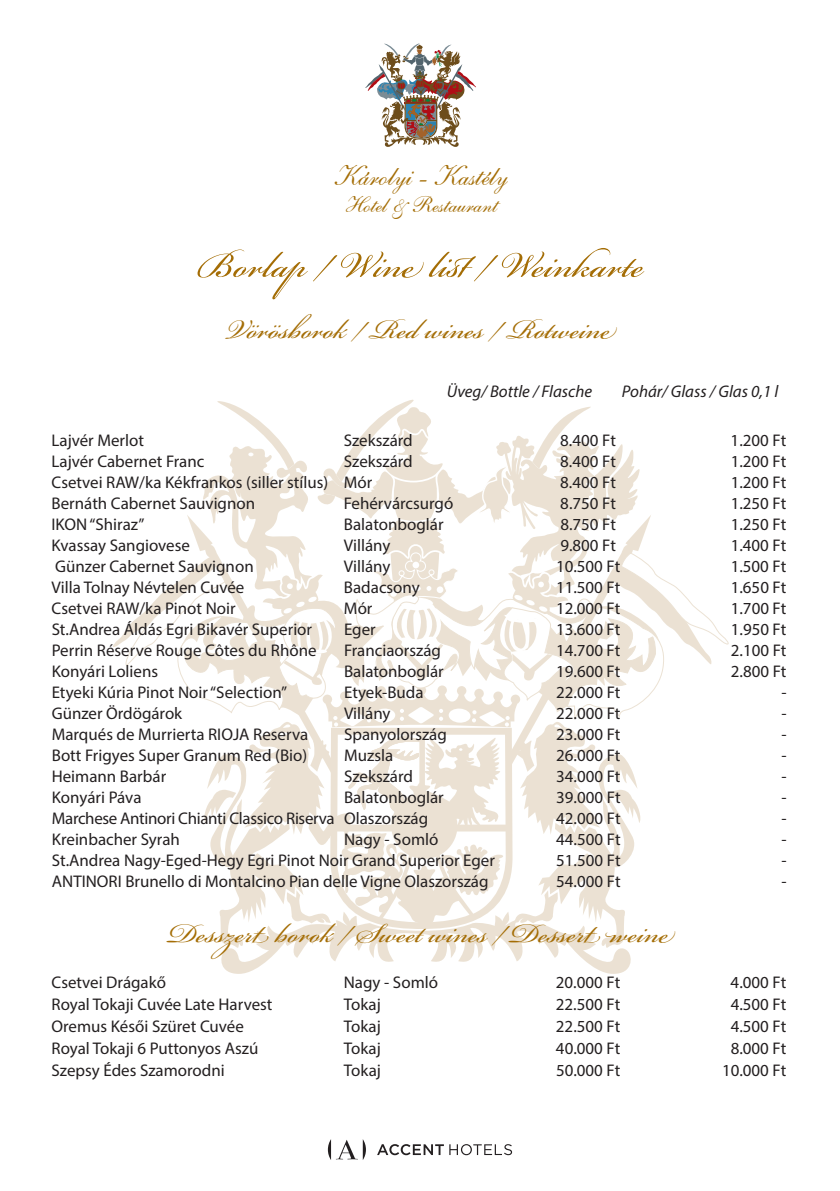
<style>
.page{position:relative;width:840px;height:1191px;background:#fff}
.page>*{position:absolute;margin:0;border:0;box-sizing:border-box;transform-origin:0 0}
.t1{font:56.4px "Bickham Script Pro";color:#a46d05}
.t2{font:42.2px "Bickham Script Pro";letter-spacing:.005em;color:#a46d05}
.t3{font:28px "Shelley Andante BT";color:#a46d05}
.t4{font:22.4px "Shelley Andante BT";color:#a46d05}
.t5{font:17px "Myriad Pro";color:#231f20}
.t6{font:17px "Myriad Pro";letter-spacing:-.02em;color:#231f20}
.t7{font:italic 17px "Myriad Pro";color:#231f20}
</style>
<div class="page">
<svg style="left:328px;top:1139px;width:38px;height:21px"></svg>
<svg style="left:377px;top:1144px;width:66px;height:11px"></svg>
<svg style="left:449px;top:1144px;width:63px;height:11px"></svg>
<svg style="left:365px;top:43px;width:111px;height:104px"></svg>
<svg style="left:123px;top:399px;width:606px;height:575px"></svg>
<h3 class="t3" style="left:333px;top:159px;width:175px">Károlyi - Kastély</h3>
<h3 class="t4" style="left:344px;top:191px;width:154px">Hotel &amp; Restaurant</h3>
<h1 class="t1" style="left:197px;top:224px;width:447px">Borlap / Wine list / Weinkarte</h1>
<h2 class="t2" style="left:226px;top:298px;width:384px">Vörösborok / Red wines / Rotweine</h2>
<p class="t7" style="left:446px;top:380px;width:147px">Üveg/ Bottle / Flasche</p>
<p class="t7" style="left:621px;top:380px;width:158px">Pohár/ Glass / Glas 0,1 l</p>
<p class="t5" style="left:51px;top:429px;width:94px">Lajvér Merlot</p>
<p class="t5" style="left:343px;top:429px;width:70px">Szekszárd</p>
<p class="t5" style="left:560px;top:429px;width:57px">8.400 Ft</p>
<p class="t5" style="left:730px;top:429px;width:57px">1.200 Ft</p>
<p class="t5" style="left:51px;top:450px;width:154px">Lajvér Cabernet Franc</p>
<p class="t5" style="left:343px;top:450px;width:70px">Szekszárd</p>
<p class="t5" style="left:560px;top:450px;width:57px">8.400 Ft</p>
<p class="t5" style="left:730px;top:450px;width:57px">1.200 Ft</p>
<p class="t5" style="left:51px;top:471px;width:322px">Csetvei RAW/ka Kékfrankos (siller stílus) Mór</p>
<p class="t5" style="left:560px;top:471px;width:57px">8.400 Ft</p>
<p class="t5" style="left:730px;top:471px;width:57px">1.200 Ft</p>
<p class="t5" style="left:52px;top:492px;width:205px">Bernáth Cabernet Sauvignon</p>
<p class="t5" style="left:344px;top:492px;width:111px">Fehérvárcsurgó</p>
<p class="t5" style="left:560px;top:492px;width:57px">8.750 Ft</p>
<p class="t5" style="left:730px;top:492px;width:57px">1.250 Ft</p>
<p class="t5" style="left:52px;top:514px;width:94px">IKON “Shiraz”</p>
<p class="t5" style="left:344px;top:514px;width:101px">Balatonboglár</p>
<p class="t5" style="left:560px;top:514px;width:57px">8.750 Ft</p>
<p class="t5" style="left:730px;top:514px;width:57px">1.250 Ft</p>
<p class="t5" style="left:52px;top:535px;width:140px">Kvassay Sangiovese</p>
<p class="t5" style="left:344px;top:535px;width:48px">Villány</p>
<p class="t5" style="left:560px;top:535px;width:57px">9.800 Ft</p>
<p class="t5" style="left:730px;top:535px;width:57px">1.400 Ft</p>
<p class="t5" style="left:55px;top:556px;width:200px">Günzer Cabernet Sauvignon</p>
<p class="t5" style="left:344px;top:556px;width:48px">Villány</p>
<p class="t5" style="left:555px;top:556px;width:66px">10.500 Ft</p>
<p class="t5" style="left:730px;top:556px;width:57px">1.500 Ft</p>
<p class="t5" style="left:52px;top:577px;width:194px">Villa Tolnay Névtelen Cuvée</p>
<p class="t5" style="left:344px;top:577px;width:77px">Badacsony</p>
<p class="t5" style="left:555px;top:577px;width:66px">11.500 Ft</p>
<p class="t5" style="left:730px;top:577px;width:57px">1.650 Ft</p>
<p class="t5" style="left:52px;top:598px;width:185px">Csetvei RAW/ka Pinot Noir</p>
<p class="t5" style="left:344px;top:598px;width:30px">Mór</p>
<p class="t5" style="left:555px;top:598px;width:66px">12.000 Ft</p>
<p class="t5" style="left:730px;top:598px;width:57px">1.700 Ft</p>
<p class="t5" style="left:52px;top:619px;width:262px">St.Andrea Áldás Egri Bikavér Superior</p>
<p class="t5" style="left:344px;top:619px;width:33px">Eger</p>
<p class="t5" style="left:555px;top:619px;width:66px">13.600 Ft</p>
<p class="t5" style="left:730px;top:619px;width:57px">1.950 Ft</p>
<p class="t5" style="left:52px;top:640px;width:266px">Perrin Réserve Rouge Côtes du Rhône</p>
<p class="t5" style="left:344px;top:640px;width:98px">Franciaország</p>
<p class="t5" style="left:555px;top:640px;width:66px">14.700 Ft</p>
<p class="t5" style="left:730px;top:640px;width:57px">2.100 Ft</p>
<p class="t5" style="left:52px;top:661px;width:108px">Konyári Loliens</p>
<p class="t5" style="left:344px;top:661px;width:101px">Balatonboglár</p>
<p class="t5" style="left:556px;top:661px;width:66px">19.600 Ft</p>
<p class="t5" style="left:730px;top:661px;width:57px">2.800 Ft</p>
<p class="t5" style="left:52px;top:682px;width:237px">Etyeki Kúria Pinot Noir “Selection”</p>
<p class="t5" style="left:344px;top:682px;width:81px">Etyek-Buda</p>
<p class="t5" style="left:556px;top:682px;width:66px">22.000 Ft</p>
<p class="t5" style="left:780px;top:682px;width:7px">-</p>
<p class="t5" style="left:52px;top:703px;width:132px">Günzer Ördögárok</p>
<p class="t5" style="left:344px;top:703px;width:48px">Villány</p>
<p class="t5" style="left:556px;top:703px;width:66px">22.000 Ft</p>
<p class="t5" style="left:780px;top:703px;width:7px">-</p>
<p class="t5" style="left:52px;top:724px;width:258px">Marqués de Murrierta RIOJA Reserva</p>
<p class="t5" style="left:344px;top:724px;width:104px">Spanyolország</p>
<p class="t5" style="left:556px;top:724px;width:66px">23.000 Ft</p>
<p class="t5" style="left:781px;top:724px;width:7px">-</p>
<p class="t5" style="left:52px;top:745px;width:257px">Bott Frigyes Super Granum Red (Bio)</p>
<p class="t5" style="left:344px;top:745px;width:51px">Muzsla</p>
<p class="t5" style="left:556px;top:745px;width:66px">26.000 Ft</p>
<p class="t5" style="left:781px;top:745px;width:7px">-</p>
<p class="t5" style="left:52px;top:766px;width:116px">Heimann Barbár</p>
<p class="t5" style="left:344px;top:766px;width:70px">Szekszárd</p>
<p class="t5" style="left:556px;top:766px;width:66px">34.000 Ft</p>
<p class="t5" style="left:781px;top:766px;width:7px">-</p>
<p class="t5" style="left:52px;top:787px;width:91px">Konyári Páva</p>
<p class="t5" style="left:344px;top:787px;width:101px">Balatonboglár</p>
<p class="t5" style="left:556px;top:787px;width:66px">39.000 Ft</p>
<p class="t5" style="left:781px;top:787px;width:7px">-</p>
<p class="t6" style="left:52px;top:808px;width:377px">Marchese Antinori Chianti Classico Riserva Olaszország</p>
<p class="t5" style="left:556px;top:808px;width:66px">42.000 Ft</p>
<p class="t5" style="left:781px;top:808px;width:7px">-</p>
<p class="t5" style="left:52px;top:829px;width:130px">Kreinbacher Syrah</p>
<p class="t5" style="left:344px;top:829px;width:96px">Nagy - Somló</p>
<p class="t5" style="left:556px;top:829px;width:66px">44.500 Ft</p>
<p class="t5" style="left:781px;top:829px;width:7px">-</p>
<p class="t5" style="left:52px;top:850px;width:444px">St.Andrea Nagy-Eged-Hegy Egri Pinot Noir Grand Superior Eger</p>
<p class="t5" style="left:556px;top:850px;width:66px">51.500 Ft</p>
<p class="t5" style="left:781px;top:850px;width:7px">-</p>
<p class="t5" style="left:52px;top:871px;width:438px">ANTINORI Brunello di Montalcino Pian delle Vigne Olaszország</p>
<p class="t5" style="left:556px;top:871px;width:66px">54.000 Ft</p>
<p class="t5" style="left:781px;top:871px;width:7px">-</p>
<h2 class="t2" style="left:168px;top:902px;width:501px">Desszert borok / Sweetwines / Dessert weine</h2>
<p class="t5" style="left:51px;top:971px;width:116px">Csetvei Drágakő</p>
<p class="t5" style="left:343px;top:971px;width:96px">Nagy - Somló</p>
<p class="t5" style="left:555px;top:971px;width:66px">20.000 Ft</p>
<p class="t5" style="left:730px;top:971px;width:57px">4.000 Ft</p>
<p class="t5" style="left:51px;top:993px;width:222px">Royal Tokaji Cuvée Late Harvest</p>
<p class="t5" style="left:343px;top:993px;width:38px">Tokaj</p>
<p class="t5" style="left:555px;top:993px;width:66px">22.500 Ft</p>
<p class="t5" style="left:730px;top:993px;width:57px">4.500 Ft</p>
<p class="t5" style="left:51px;top:1015px;width:194px">Oremus Késői Szüret Cuvée</p>
<p class="t5" style="left:343px;top:1015px;width:38px">Tokaj</p>
<p class="t5" style="left:555px;top:1015px;width:66px">22.500 Ft</p>
<p class="t5" style="left:730px;top:1015px;width:57px">4.500 Ft</p>
<p class="t5" style="left:52px;top:1038px;width:208px">Royal Tokaji 6 Puttonyos Aszú</p>
<p class="t5" style="left:344px;top:1038px;width:38px">Tokaj</p>
<p class="t5" style="left:555px;top:1038px;width:66px">40.000 Ft</p>
<p class="t5" style="left:730px;top:1038px;width:57px">8.000 Ft</p>
<p class="t5" style="left:52px;top:1060px;width:175px">Szepsy Édes Szamorodni</p>
<p class="t5" style="left:344px;top:1060px;width:38px">Tokaj</p>
<p class="t5" style="left:555px;top:1060px;width:66px">50.000 Ft</p>
<p class="t5" style="left:721px;top:1060px;width:66px">10.000 Ft</p>
</div>
